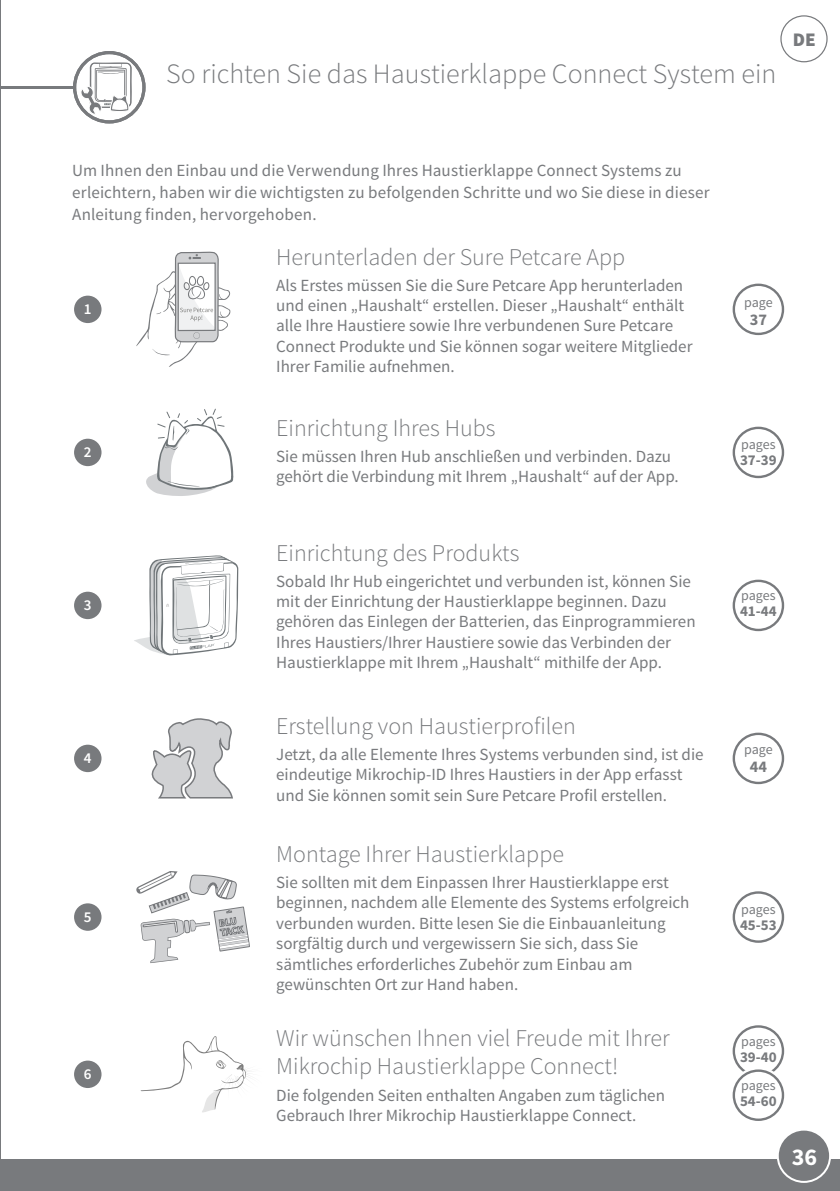
<style>
.page{position:relative;width:840px;height:1191px;background:#fff}
.page>*{position:absolute;margin:0;border:0;box-sizing:border-box;transform-origin:0 0}
.t1{font:300 28px "Source Sans Pro";color:#787a7d}
.t2{font:300 24px/28.8px "Source Sans Pro";color:#787a7d}
.t3{font:700 24px "Source Sans Pro";color:#fff}
.t4{font:900 19.2px "Source Sans Pro";color:#787a7d}
.t5{font:17px/20.4px "Source Sans Pro";color:#787a7d}
.t6{font:700 16.2px "Source Sans Pro";color:#787a7d}
.t7{font:700 15px "Source Sans Pro";color:#787a7d}
.t8{font:600 15px "Source Sans Pro";color:#fff}
.t9{font:14px "Source Sans Pro";letter-spacing:-.015em;color:#787a7d}
</style>
<div class="page">
<div style="left:0;top:1159px;width:839px;height:32px;background:#787a7d"></div>
<div style="left:777px;top:1129px;width:52px;height:52px;background:#787a7d;border-radius:50%"></div>
<div style="left:776px;top:1128px;width:54px;height:54px;border:2px solid #fff;border-radius:50%"></div>
<div style="left:780px;top:15px;width:47px;height:47px;border:1px solid #787a7d;border-radius:50%"></div>
<svg style="left:136px;top:251px;width:94px;height:116px"></svg>
<hr style="left:0;top:0;width:1px;height:1191px;background:#787a7d">
<hr style="left:0;top:86px;width:74px;height:3px;background:#787a7d">
<div style="left:73px;top:51px;width:72px;height:72px;border:3px solid #787a7d;border-radius:50%"></div>
<svg style="left:146px;top:408px;width:87px;height:88px"></svg>
<div style="left:732px;top:427px;width:51px;height:51px;border:2px solid #787a7d;border-radius:50%"></div>
<div style="left:74px;top:439px;width:27px;height:27px;background:#787a7d;border-radius:50%"></div>
<div style="left:732px;top:732px;width:51px;height:52px;border:2px solid #787a7d;border-radius:50%"></div>
<svg style="left:151px;top:718px;width:82px;height:81px"></svg>
<div style="left:74px;top:744px;width:27px;height:28px;background:#787a7d;border-radius:50%"></div>
<svg style="left:136px;top:871px;width:114px;height:92px"></svg>
<div style="left:732px;top:891px;width:51px;height:51px;border:2px solid #787a7d;border-radius:50%"></div>
<div style="left:74px;top:903px;width:27px;height:27px;background:#787a7d;border-radius:50%"></div>
<svg style="left:80px;top:63px;width:52px;height:52px"></svg>
<div style="left:732px;top:283px;width:51px;height:52px;border:2px solid #787a7d;border-radius:50%"></div>
<div style="left:74px;top:296px;width:27px;height:27px;background:#787a7d;border-radius:50%"></div>
<div style="left:732px;top:579px;width:51px;height:52px;border:2px solid #787a7d;border-radius:50%"></div>
<div style="left:74px;top:591px;width:27px;height:28px;background:#787a7d;border-radius:50%"></div>
<svg style="left:134px;top:555px;width:104px;height:100px"></svg>
<svg style="left:140px;top:1036px;width:108px;height:77px"></svg>
<div style="left:74px;top:1060px;width:27px;height:28px;background:#787a7d;border-radius:50%"></div>
<div style="left:732px;top:1025px;width:51px;height:51px;border:2px solid #787a7d;border-radius:50%"></div>
<svg style="left:731px;top:1068px;width:53px;height:54px"></svg>
<div style="left:730px;top:1067px;width:55px;height:56px;border:2px solid #fff;border-radius:50%"></div>
<div style="left:733px;top:1070px;width:49px;height:49px;background:#fff;border-radius:50%"></div>
<div style="left:732px;top:1069px;width:51px;height:52px;border:2px solid #787a7d;border-radius:50%"></div>
<p class="t1" style="left:166px;top:56px;width:611px">So richten Sie das Haustierklappe Connect System ein</p>
<p class="t4" style="left:792px;top:27px;width:24px">DE</p>
<p class="t5" style="left:72px;top:159px;width:639px;line-height:22px">Um Ihnen den Einbau und die Verwendung Ihres Haustierklappe Connect Systems zu erleichtern, haben wir die wichtigsten zu befolgenden Schritte und wo Sie diese in dieser<br>Anleitung finden, hervorgehoben.</p>
<p class="t8" style="left:84px;top:300px;width:9px">1</p>
<p class="t8" style="left:84px;top:443px;width:9px">2</p>
<p class="t2" style="left:276px;top:242px;width:350px">Herunterladen der Sure Petcare App</p>
<p class="t5" style="left:276px;top:275px;width:417px">Als Erstes müssen Sie die Sure Petcare App herunterladen und einen „Haushalt“ erstellen. Dieser „Haushalt“ enthält alle Ihre Haustiere sowie Ihre verbundenen Sure Petcare Connect Produkte und Sie können sogar weitere Mitglieder Ihrer Familie aufnehmen.</p>
<p class="t2" style="left:276px;top:414px;width:221px">Einrichtung Ihres Hubs</p>
<p class="t5" style="left:276px;top:446px;width:404px">Sie müssen Ihren Hub anschließen und verbinden. Dazu gehört die Verbindung mit Ihrem „Haushalt“ auf der App.</p>
<p class="t9" style="left:743px;top:293px;width:30px">page</p>
<p class="t6" style="left:749px;top:309px;width:19px">37</p>
<p class="t9" style="left:740px;top:435px;width:36px">pages</p>
<p class="t7" style="left:739px;top:450px;width:38px">37-39</p>
<p class="t8" style="left:84px;top:596px;width:9px">3</p>
<p class="t8" style="left:84px;top:749px;width:9px">4</p>
<p class="t8" style="left:84px;top:907px;width:9px">5</p>
<p class="t8" style="left:84px;top:1064px;width:9px">6</p>
<p class="t2" style="left:276px;top:538px;width:244px">Einrichtung des Produkts</p>
<p class="t5" style="left:276px;top:571px;width:420px">Sobald Ihr Hub eingerichtet und verbunden ist, können Sie mit der Einrichtung der Haustierklappe beginnen. Dazu gehören das Einlegen der Batterien, das Einprogrammieren Ihres Haustiers/Ihrer Haustiere sowie das Verbinden der Haustierklappe mit Ihrem „Haushalt“ mithilfe der App.</p>
<p class="t9" style="left:740px;top:587px;width:36px">pages</p>
<p class="t7" style="left:739px;top:602px;width:38px">41-44</p>
<p class="t2" style="left:276px;top:711px;width:301px">Erstellung von Haustierprofilen</p>
<p class="t5" style="left:276px;top:744px;width:429px">Jetzt, da alle Elemente Ihres Systems verbunden sind, ist die eindeutige Mikrochip-ID Ihres Haustiers in der App erfasst und Sie können somit sein Sure Petcare Profil erstellen.</p>
<p class="t9" style="left:743px;top:740px;width:30px">page</p>
<p class="t6" style="left:749px;top:756px;width:19px">44</p>
<p class="t2" style="left:276px;top:839px;width:289px">Montage Ihrer Haustierklappe</p>
<p class="t5" style="left:276px;top:872px;width:414px">Sie sollten mit dem Einpassen Ihrer Haustierklappe erst beginnen, nachdem alle Elemente des Systems erfolgreich verbunden wurden. Bitte lesen Sie die Einbauanleitung sorgfältig durch und vergewissern Sie sich, dass Sie sämtliches erforderliches Zubehör zum Einbau am gewünschten Ort zur Hand haben.</p>
<p class="t2" style="left:276px;top:1023px;width:395px">Wir wünschen Ihnen viel Freude mit Ihrer<br>Mikrochip Haustierklappe Connect!</p>
<p class="t5" style="left:276px;top:1085px;width:390px">Die folgenden Seiten enthalten Angaben zum täglichen<br>Gebrauch Ihrer Mikrochip Haustierklappe Connect.</p>
<p class="t9" style="left:740px;top:900px;width:36px">pages</p>
<p class="t7" style="left:739px;top:915px;width:38px">45-53</p>
<p class="t9" style="left:740px;top:1032px;width:36px">pages</p>
<p class="t7" style="left:739px;top:1047px;width:38px">39-40</p>
<p class="t9" style="left:740px;top:1076px;width:36px">pages</p>
<p class="t7" style="left:739px;top:1091px;width:38px">54-60</p>
<h2 class="t3" style="left:791px;top:1141px;width:27px">36</h2>
</div>
